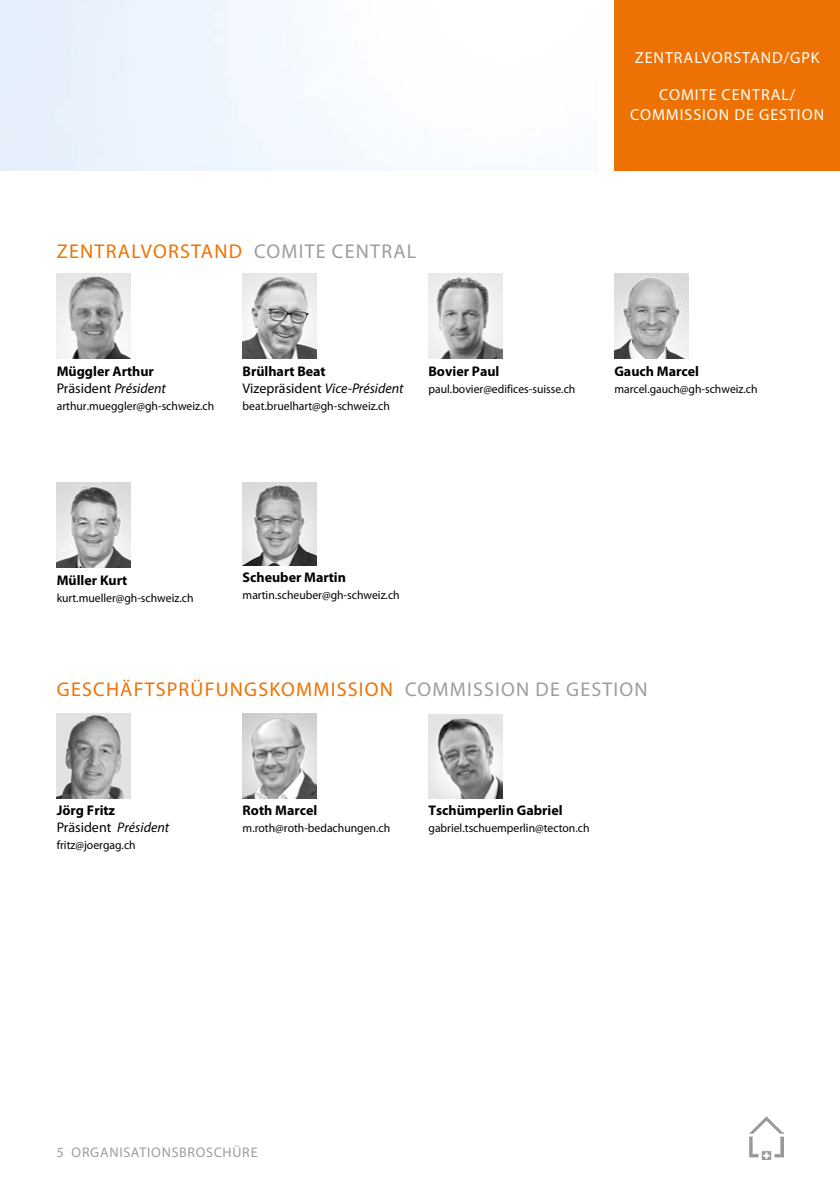
<style>
.page{position:relative;width:840px;height:1191px;background:#fff}
.page>*{position:absolute;margin:0;border:0;box-sizing:border-box;transform-origin:0 0}
.t1{font:20px "Myriad Pro";letter-spacing:.06em;color:#ee7203}
.t2{font:16px/20px "Myriad Pro";letter-spacing:.06em;color:#fff;text-align:center}
.t3{font:700 14px/17px "Myriad Pro";color:#000}
.t4{font:italic 14px/17px "Myriad Pro";color:#000}
.t5{font:14px "Myriad Pro";letter-spacing:.055em;color:#9d9d9c}
.t6{font:12px "Myriad Pro";color:#000}
.s1{color:#9d9d9c}
.s2{font-weight:400}
.s3{font-weight:400;font-style:italic}
.s4{font-weight:700;font-style:normal}
.s5{font-style:normal}
</style>
<div class="page">
<div style="left:614px;top:0;width:225px;height:170px;background:#ee7203"></div>
<div style="left:0;top:0;width:228px;height:170px;background:#ebf2fd"></div>
<img style="left:749px;top:1116px;width:33px;height:43px">
<img style="left:57px;top:274px;width:73px;height:85px">
<img style="left:242px;top:274px;width:74px;height:85px">
<img style="left:428px;top:274px;width:74px;height:85px">
<img style="left:614px;top:274px;width:73px;height:85px">
<img style="left:57px;top:482px;width:73px;height:85px">
<img style="left:242px;top:482px;width:74px;height:84px">
<img style="left:57px;top:713px;width:73px;height:85px">
<img style="left:242px;top:713px;width:74px;height:85px">
<img style="left:428px;top:715px;width:74px;height:83px">
<h2 class="t2" style="left:634px;top:47px;width:186px">ZENTRALVORSTAND/GPK</h2>
<h2 class="t2" style="left:629px;top:84px;width:195px">COMITE CENTRAL/<br>COMMISSION DE GESTION</h2>
<h1 class="t1" style="left:57px;top:239px;width:360px">ZENTRALVORSTAND <span class="s1">COMITE CENTRAL</span></h1>
<p class="t3" style="left:57px;top:362px;width:111px">Müggler Arthur<br><span class="s2">Präsident</span> <span class="s3">Président</span></p>
<p class="t6" style="left:57px;top:398px;width:159px">arthur.mueggler@gh-schweiz.ch</p>
<p class="t4" style="left:242px;top:362px;width:162px"><span class="s4">Brülhart Beat<br></span><span class="s5">Vizepräsident</span> Vice-Président</p>
<p class="t6" style="left:242px;top:398px;width:149px">beat.bruelhart@gh-schweiz.ch</p>
<p class="t3" style="left:428px;top:362px;width:72px">Bovier Paul</p>
<p class="t6" style="left:428px;top:381px;width:148px">paul.bovier@edifices-suisse.ch</p>
<p class="t3" style="left:614px;top:362px;width:86px">Gauch Marcel</p>
<p class="t6" style="left:614px;top:381px;width:145px">marcel.gauch@gh-schweiz.ch</p>
<p class="t3" style="left:57px;top:571px;width:72px">Müller Kurt</p>
<p class="t6" style="left:57px;top:590px;width:138px">kurt.mueller@gh-schweiz.ch</p>
<p class="t3" style="left:242px;top:569px;width:105px">Scheuber Martin</p>
<p class="t6" style="left:242px;top:588px;width:158px">martin.scheuber@gh-schweiz.ch</p>
<h1 class="t1" style="left:57px;top:677px;width:592px">GESCHÄFTSPRÜFUNGSKOMMISSION <span class="s1">COMMISSION DE GESTION</span></h1>
<p class="t3" style="left:57px;top:801px;width:114px">Jörg Fritz<br><span class="s2">Präsident</span> <span class="s3">Président</span></p>
<p class="t6" style="left:57px;top:838px;width:80px">fritz@joergag.ch</p>
<p class="t3" style="left:242px;top:801px;width:76px">Roth Marcel</p>
<p class="t6" style="left:242px;top:821px;width:149px">m.roth@roth-bedachungen.ch</p>
<p class="t3" style="left:428px;top:801px;width:135px">Tschümperlin Gabriel</p>
<p class="t6" style="left:428px;top:821px;width:162px">gabriel.tschuemperlin@tecton.ch</p>
<p class="t5" style="left:57px;top:1143px;width:202px">5 ORGANISATIONSBROSCHÜRE</p>
</div>
